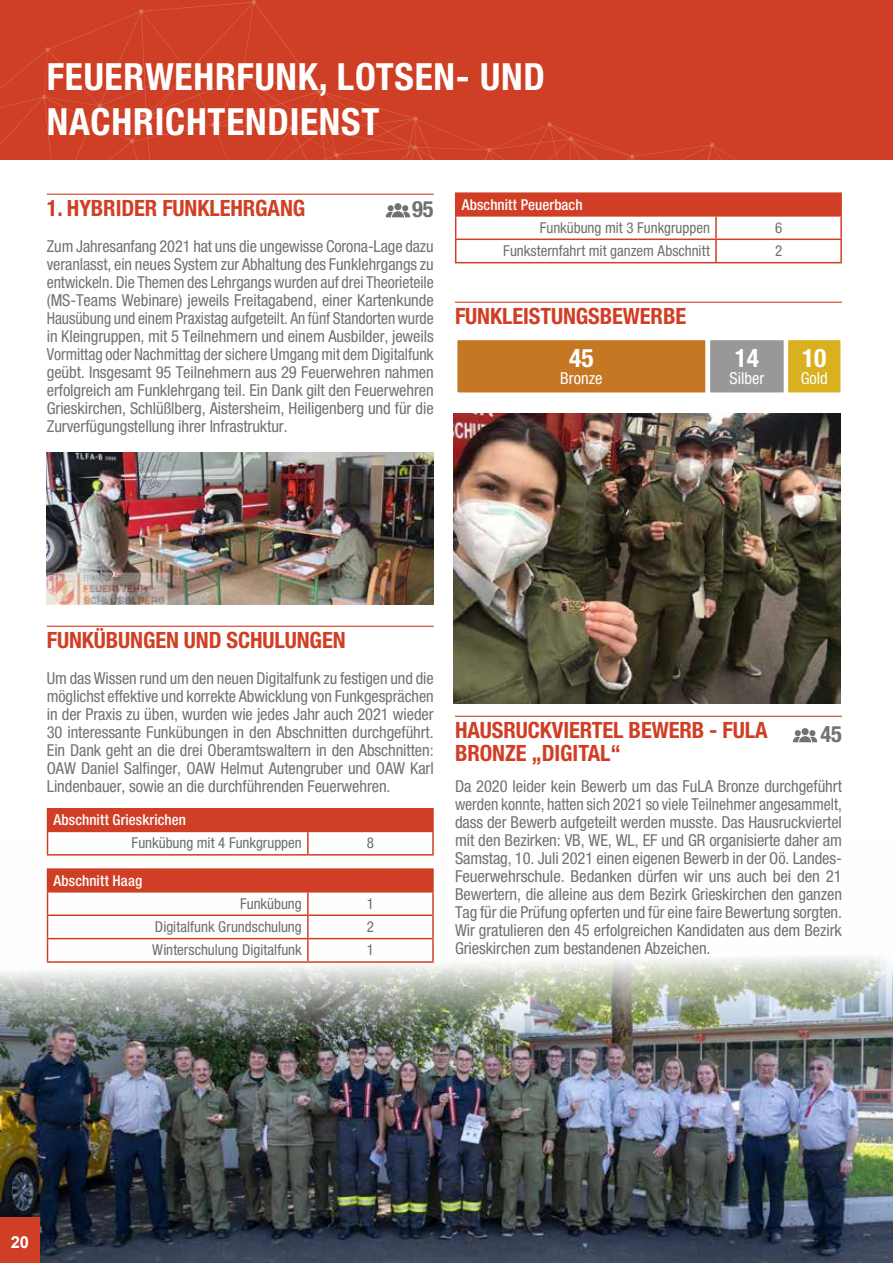
<style>
.page{position:relative;width:893px;height:1263px;background:#fff}
.page>*{position:absolute;margin:0;border:0;box-sizing:border-box;transform-origin:0 0}
.t1{font:700 condensed 37.5px/45px "Helvetica Neue LT Pro";letter-spacing:.02em;color:#fff}
.t2{font:700 condensed 25.5px "Helvetica Neue LT Std";color:#fff}
.t3{font:700 condensed 22.5px/22.5px "Helvetica Neue LT Pro";letter-spacing:-.005em;color:#d03f25}
.t4{font:700 condensed 22.5px "Helvetica Neue LT Std";color:#727271}
.t5{font:condensed 16.5px/18px "Helvetica Neue LT Std";letter-spacing:-.005em;color:#727271;text-align:justify}
.t6{font:condensed 16.5px "Helvetica Neue LT Std";color:#fff}
.t7{font:700 16.5px "Arial";color:#fff}
.t8{font:condensed 15px "Helvetica Neue LT Std";color:#706f6f}
.t9{font:500 condensed 15px "Helvetica Neue LT Std";letter-spacing:.005em;color:#fff}
</style>
<div class="page">
<svg style="left:0;top:0;width:893px;height:302px;fill:#cf3f25"></svg>
<hr style="left:47px;top:194px;width:387px;height:1px;background:#cf3f25">
<hr style="left:47px;top:626px;width:387px;height:1px;background:#cf3f25">
<hr style="left:455px;top:302px;width:387px;height:1px;background:#cf3f25">
<hr style="left:455px;top:716px;width:387px;height:1px;background:#cf3f25">
<div style="left:457px;top:339px;width:249px;height:54px;background:#c67724"></div>
<div style="left:456px;top:339px;width:251px;height:55px;border:2px solid #fff"></div>
<div style="left:709px;top:339px;width:75px;height:54px;background:#999896"></div>
<div style="left:709px;top:339px;width:76px;height:55px;border:2px solid #fff"></div>
<div style="left:787px;top:339px;width:54px;height:54px;background:#d9b11e"></div>
<div style="left:787px;top:339px;width:55px;height:55px;border:2px solid #fff"></div>
<div style="left:48px;top:809px;width:385px;height:22px;background:#d03f25"></div>
<hr style="left:47px;top:808px;width:261px;height:1px;background:#d03f25">
<hr style="left:308px;top:808px;width:126px;height:1px;background:#d03f25">
<hr style="left:432px;top:809px;width:2px;height:22px;background:#d03f25">
<hr style="left:47px;top:831px;width:261px;height:1px;background:#d03f25">
<svg style="left:47px;top:809px;width:1px;height:31px"></svg>
<hr style="left:308px;top:831px;width:126px;height:1px;background:#d03f25">
<hr style="left:307px;top:832px;width:2px;height:22px;background:#d03f25">
<hr style="left:432px;top:832px;width:2px;height:22px;background:#d03f25">
<div style="left:456px;top:193px;width:385px;height:23px;background:#d03f25"></div>
<hr style="left:455px;top:192px;width:261px;height:2px;background:#d03f25">
<hr style="left:716px;top:192px;width:126px;height:2px;background:#d03f25">
<hr style="left:840px;top:194px;width:2px;height:21px;background:#d03f25">
<hr style="left:455px;top:215px;width:261px;height:2px;background:#d03f25">
<hr style="left:716px;top:215px;width:126px;height:2px;background:#d03f25">
<hr style="left:715px;top:217px;width:2px;height:22px;background:#d03f25">
<hr style="left:840px;top:217px;width:2px;height:22px;background:#d03f25">
<hr style="left:455px;top:239px;width:261px;height:1px;background:#d03f25">
<svg style="left:455px;top:194px;width:1px;height:68px"></svg>
<hr style="left:716px;top:239px;width:126px;height:1px;background:#d03f25">
<hr style="left:715px;top:240px;width:2px;height:22px;background:#d03f25">
<hr style="left:840px;top:240px;width:2px;height:22px;background:#d03f25">
<hr style="left:455px;top:262px;width:261px;height:1px;background:#d03f25">
<hr style="left:716px;top:262px;width:126px;height:1px;background:#d03f25">
<svg style="left:386px;top:205px;width:24px;height:12px"></svg>
<img style="left:47px;top:453px;width:387px;height:152px">
<img style="left:453px;top:414px;width:387px;height:290px">
<svg style="left:793px;top:730px;width:24px;height:12px"></svg>
<img style="left:0;top:840px;width:893px;height:423px">
<div style="left:0;top:1218px;width:39px;height:45px;background:#d03f25"></div>
<h1 class="t1" style="left:47px;top:54px;width:500px">FEUERWEHRFUNK, LOTSEN- UND<br>NACHRICHTENDIENST</h1>
<h3 class="t3" style="left:47px;top:197px;width:260px">1. HYBRIDER FUNKLEHRGANG</h3>
<p class="t5" style="left:47px;top:237px;width:388px">Zum Jahresanfang 2021 hat uns die ungewisse Corona-Lage dazu veranlasst, ein neues System zur Abhaltung des Funklehrgangs zu entwickeln. Die Themen des Lehrgangs wurden auf drei Theorieteile (MS-Teams Webinare) jeweils Freitagabend, einer Kartenkunde Hausübung und einem Praxistag aufgeteilt. An fünf Standorten wurde in Kleingruppen, mit 5 Teilnehmern und einem Ausbilder, jeweils Vormittag oder Nachmittag der sichere Umgang mit dem Digitalfunk geübt. Insgesamt 95 Teilnehmern aus 29 Feuerwehren nahmen erfolgreich am Funklehrgang teil. Ein Dank gilt den Feuerwehren Grieskirchen, Schlüßlberg, Aistersheim, Heiligenberg und für die Zurverfügungstellung ihrer Infrastruktur.</p>
<h3 class="t4" style="left:412px;top:196px;width:23px">95</h3>
<p class="t9" style="left:462px;top:196px;width:122px">Abschnitt Peuerbach</p>
<p class="t8" style="left:540px;top:219px;width:172px">Funkübung mit 3 Funkgruppen</p>
<p class="t8" style="left:775px;top:219px;width:9px">6</p>
<p class="t8" style="left:503px;top:242px;width:208px">Funksternfahrt mit ganzem Abschnitt</p>
<p class="t8" style="left:775px;top:242px;width:9px">2</p>
<h3 class="t3" style="left:455px;top:305px;width:233px">FUNKLEISTUNGSBEWERBE</h3>
<h2 class="t2" style="left:569px;top:343px;width:26px">45</h2>
<p class="t6" style="left:560px;top:368px;width:44px">Bronze</p>
<h2 class="t2" style="left:735px;top:343px;width:26px">14</h2>
<p class="t6" style="left:729px;top:368px;width:36px">Silber</p>
<h2 class="t2" style="left:802px;top:343px;width:26px">10</h2>
<p class="t6" style="left:801px;top:368px;width:29px">Gold</p>
<h3 class="t3" style="left:47px;top:629px;width:300px">FUNKÜBUNGEN UND SCHULUNGEN</h3>
<p class="t5" style="left:47px;top:669px;width:389px">Um das Wissen rund um den neuen Digitalfunk zu festigen und die möglichst effektive und korrekte Abwicklung von Funkgesprächen in der Praxis zu üben, wurden wie jedes Jahr auch 2021 wieder 30 interessante Funkübungen in den Abschnitten durchgeführt.<br>Ein Dank geht an die drei Oberamtswaltern in den Abschnitten:<br>OAW Daniel Salfinger, OAW Helmut Autengruber und OAW Karl Lindenbauer, sowie an die durchführenden Feuerwehren.</p>
<p class="t9" style="left:54px;top:811px;width:134px">Abschnitt Grieskrichen</p>
<p class="t8" style="left:132px;top:834px;width:172px">Funkübung mit 4 Funkgruppen</p>
<p class="t8" style="left:367px;top:834px;width:9px">8</p>
<p class="t9" style="left:54px;top:871px;width:90px">Abschnitt Haag</p>
<p class="t8" style="left:240px;top:894px;width:63px">Funkübung</p>
<p class="t8" style="left:367px;top:894px;width:9px">1</p>
<p class="t8" style="left:155px;top:918px;width:148px">Digitalfunk Grundschulung</p>
<p class="t8" style="left:367px;top:918px;width:9px">2</p>
<p class="t8" style="left:152px;top:941px;width:151px">Winterschulung Digitalfunk</p>
<p class="t8" style="left:367px;top:941px;width:9px">1</p>
<h3 class="t3" style="left:455px;top:719px;width:314px">HAUSRUCKVIERTEL BEWERB - FULA<br>BRONZE „DIGITAL“</h3>
<p class="t5" style="left:455px;top:777px;width:388px">Da 2020 leider kein Bewerb um das FuLA Bronze durchgeführt werden konnte, hatten sich 2021 so viele Teilnehmer angesammelt, dass der Bewerb aufgeteilt werden musste. Das Hausruckviertel mit den Bezirken: VB, WE, WL, EF und GR organisierte daher am Samstag, 10. Juli 2021 einen eigenen Bewerb in der Oö. Landes-Feuerwehrschule. Bedanken dürfen wir uns auch bei den 21<br>Bewertern, die alleine aus dem Bezirk Grieskirchen den ganzen Tag für die Prüfung opferten und für eine faire Bewertung sorgten.<br>Wir gratulieren den 45 erfolgreichen Kandidaten aus dem Bezirk Grieskirchen zum bestandenen Abzeichen.</p>
<h3 class="t4" style="left:820px;top:721px;width:23px">45</h3>
<p class="t7" style="left:11px;top:1231px;width:20px">20</p>
</div>
